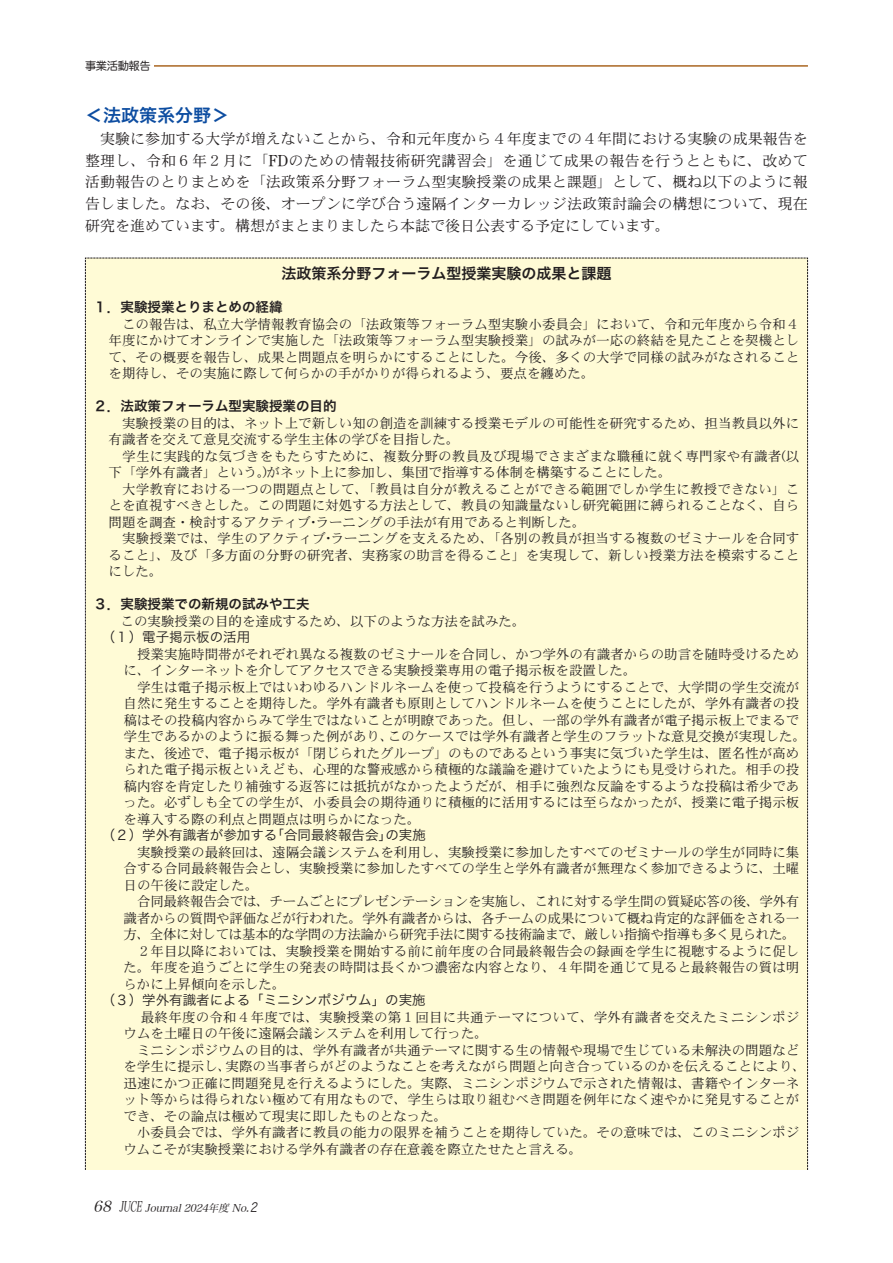
<style>
.page{position:relative;width:893px;height:1263px;background:#fff}
.page>*{position:absolute;margin:0;border:0;box-sizing:border-box;transform-origin:0 0}
.t1{font:18px "Hira Kaku Pro W6";color:#0d4da1}
.t2{font:15px/21.8px "DFHS Mincho W3 MP RKSJ H";color:#231f20;text-align:justify}
.t3{font:15px "Hira Kaku Pro W6";color:#231f20}
.t4{font:13.5px/16.5px "DFHS Mincho W3 MP RKSJ H";color:#231f20}
.t5{font:13.5px "DFHS Mincho W3 MP RKSJ H";letter-spacing:-.02em;color:#231f20}
.t6{font:13.5px "Hira Kaku Pro W3";color:#231f20}
.t7{font:13.5px "DFHS Mincho W3 MP RKSJ H";letter-spacing:-.025em;color:#231f20}
.t8{font:13.5px "Hira Kaku Pro W6";color:#231f20}
.t9{font:11.25px "Hira Maru Pro W4";letter-spacing:-.035em;color:#231f20}
.t10{font:italic 10.5px "Hira Min Pro W3";color:#231f20}
.s1{font-family:"Century Oldstyle Roman"}
.s2{font-size:15px}
.s3{font-style:normal;font-size:14.4px}
.s4{font-family:"Hira Kaku Pro W3";font-size:12.6px}
</style>
<div class="page">
<hr style="left:85px;top:66px;width:723px;height:1px;background:#a96520">
<div style="left:85px;top:60px;width:68px;height:14px;background:#fff"></div>
<div style="left:85px;top:257px;width:723px;height:913px;background:#fffbd6"></div>
<p class="t9" style="left:85px;top:56px;width:67px">事業活動報告</p>
<h1 class="t1" style="left:85px;top:99px;width:145px">＜法政策系分野＞</h1>
<p class="t2" style="left:85px;top:128px;width:724px;text-indent:15px">実験に参加する大学が増えないことから、令和元年度から４年度までの４年間における実験の成果報告を整理し、令和６年２月に「<span class="s1">FD</span>のための情報技術研究講習会」を通じて成果の報告を行うとともに、改めて活動報告のとりまとめを「法政策系分野フォーラム型実験授業の成果と課題」として、概ね以下のように報告しました。なお、その後、オープンに学び合う遠隔インターカレッジ法政策討論会の構想について、現在研究を進めています。構想がまとまりましたら本誌で後日公表する予定にしています。</p>
<p class="t3" style="left:281px;top:260px;width:332px">法政策系分野フォーラム型授業実験の成果と課題</p>
<p class="t8" style="left:94px;top:295px;width:190px">１．実験授業とりまとめの経緯</p>
<p class="t4" style="left:109px;top:316px;width:692px;text-align:justify;text-indent:14px">この報告は、私立大学情報教育協会の「法政策等フォーラム型実験小委員会」において、令和元年度から令和４年度にかけてオンラインで実施した「法政策等フォーラム型実験授業」の試みが一応の終結を見たことを契機として、その概要を報告し、成果と問題点を明らかにすることにした。今後、多くの大学で同様の試みがなされることを期待し、その実施に際して何らかの手がかりが得られるよう、要点を纏めた。</p>
<p class="t8" style="left:94px;top:394px;width:244px">２．法政策フォーラム型実験授業の目的</p>
<p class="t4" style="left:109px;top:415px;width:692px;text-indent:14px">実験授業の目的は、ネット上で新しい知の創造を訓練する授業モデルの可能性を研究するため、担当教員以外に有識者を交えて意見交流する学生主体の学びを目指した。</p>
<p class="t4" style="left:109px;top:448px;width:692px;text-indent:14px">学生に実践的な気づきをもたらすために、複数分野の教員及び現場でさまざまな職種に就く専門家や有識者(以下「学外有識者」という。)がネット上に参加し、集団で指導する体制を構築することにした。</p>
<p class="t4" style="left:109px;top:481px;width:692px;text-align:justify;text-indent:14px">大学教育における一つの問題点として、「教員は自分が教えることができる範囲でしか学生に教授できない」ことを直視すべきとした。この問題に対処する方法として、教員の知識量ないし研究範囲に縛られることなく、自ら問題を調査・検討するアクティブ･ラーニングの手法が有用であると判断した。</p>
<p class="t4" style="left:109px;top:530px;width:692px;text-align:justify;text-indent:14px">実験授業では、学生のアクティブ･ラーニングを支えるため、「各別の教員が担当する複数のゼミナールを合同すること」、及び「多方面の分野の研究者、実務家の助言を得ること」を実現して、新しい授業方法を模索することにした。</p>
<p class="t8" style="left:94px;top:592px;width:217px">３．実験授業での新規の試みや工夫</p>
<p class="t4" style="left:121px;top:613px;width:406px">この実験授業の目的を達成するため、以下のような方法を試みた。</p>
<p class="t6" style="left:102px;top:625px;width:150px">（１）電子掲示板の活用</p>
<p class="t4" style="left:124px;top:646px;width:677px;text-indent:14px">授業実施時間帯がそれぞれ異なる複数のゼミナールを合同し、かつ学外の有識者からの助言を随時受けるために、インターネットを介してアクセスできる実験授業専用の電子掲示板を設置した。</p>
<p class="t4" style="left:124px;top:679px;width:684px;text-indent:14px">学生は電子掲示板上ではいわゆるハンドルネームを使って投稿を行うようにすることで、大学間の学生交流が自然に発生することを期待した。学外有識者も原則としてハンドルネームを使うことにしたが、学外有識者の投稿はその投稿内容からみて学生ではないことが明瞭であった。但し、一部の学外有識者が電子掲示板上でまるで学生であるかのように振る舞った例があり、このケースでは学外有識者と学生のフラットな意見交換が実現した。また、後述で、電子掲示板が「閉じられたグループ」のものであるという事実に気づいた学生は、匿名性が高められた電子掲示板といえども、心理的な警戒感から積極的な議論を避けていたようにも見受けられた。相手の投稿内容を肯定したり補強する返答には抵抗がなかったようだが、相手に強烈な反論をするような投稿は希少であった。必ずしも全ての学生が、小委員会の期待通りに積極的に活用するには至らなかったが、授業に電子掲示板を導入する際の利点と問題点は明らかになった。</p>
<p class="t6" style="left:102px;top:823px;width:325px">（２）学外有識者が参加する｢合同最終報告会｣の実施</p>
<p class="t4" style="left:124px;top:844px;width:677px;text-align:justify;text-indent:14px">実験授業の最終回は、遠隔会議システムを利用し、実験授業に参加したすべてのゼミナールの学生が同時に集合する合同最終報告会とし、実験授業に参加したすべての学生と学外有識者が無理なく参加できるように、土曜日の午後に設定した。</p>
<p class="t5" style="left:137px;top:895px;width:664px">合同最終報告会では、チームごとにプレゼンテーションを実施し、これに対する学生間の質疑応答の後、学外有</p>
<p class="t5" style="left:124px;top:911px;width:677px">識者からの質問や評価などが行われた。学外有識者からは、各チームの成果について概ね肯定的な評価をされる一</p>
<p class="t7" style="left:124px;top:928px;width:674px">方、全体に対しては基本的な学問の方法論から研究手法に関する技術論まで、厳しい指摘や指導も多く見られた。</p>
<p class="t4" style="left:137px;top:943px;width:664px">２年目以降においては、実験授業を開始する前に前年度の合同最終報告会の録画を学生に視聴するように促し</p>
<p class="t4" style="left:124px;top:959px;width:677px">た。年度を追うごとに学生の発表の時間は長くかつ濃密な内容となり、４年間を通じて見ると最終報告の質は明</p>
<p class="t4" style="left:123px;top:976px;width:154px">らかに上昇傾向を示した｡</p>
<p class="t6" style="left:102px;top:988px;width:326px">（３）学外有識者による「ミニシンポジウム」の実施</p>
<p class="t4" style="left:123px;top:1009px;width:677px;text-indent:17px">最終年度の令和４年度では、実験授業の第１回目に共通テーマについて、学外有識者を交えたミニシンポジウムを土曜日の午後に遠隔会議システムを利用して行った。</p>
<p class="t4" style="left:123px;top:1042px;width:684px;text-indent:14px">ミニシンポジウムの目的は、学外有識者が共通テーマに関する生の情報や現場で生じている未解決の問題などを学生に提示し、実際の当事者らがどのようなことを考えながら問題と向き合っているのかを伝えることにより、迅速にかつ正確に問題発見を行えるようにした。実際、ミニシンポジウムで示された情報は、書籍やインターネット等からは得られない極めて有用なもので、学生らは取り組むべき問題を例年になく速やかに発見することができ、その論点は極めて現実に即したものとなった。</p>
<p class="t4" style="left:123px;top:1124px;width:677px;text-indent:14px">小委員会では、学外有識者に教員の能力の限界を補うことを期待していた。その意味では、このミニシンポジウムこそが実験授業における学外有識者の存在意義を際立たせたと言える。</p>
<p class="t10" style="left:93px;top:1199px;width:169px"><span class="s2">68</span> <span class="s3">JUCE</span> Journal 2024年度 No.<span class="s4">2</span></p>
</div>
